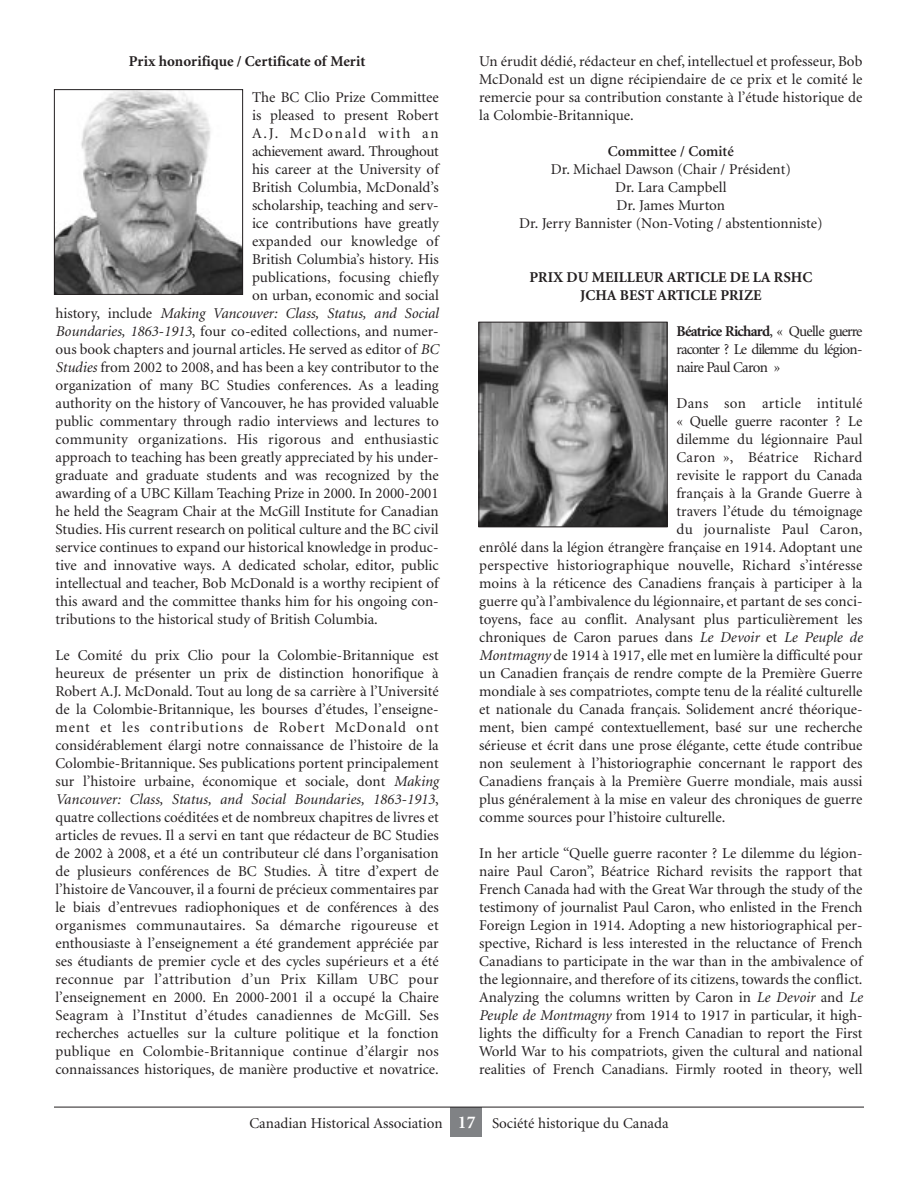
<style>
.page{position:relative;width:918px;height:1188px;background:#fff}
.page>*{position:absolute;margin:0;border:0;box-sizing:border-box;transform-origin:0 0}
.t1{font:15px/18px "Minion";color:#231f20;text-align:justify}
.t2{font:15px "Minion";letter-spacing:.02em;color:#231f20}
.t3{font:700 15px/18px "Minion";color:#231f20;text-align:center}
.t4{font:italic 15px "Minion";color:#231f20}
.t5{font:15px "Minion";letter-spacing:-.03em;color:#231f20}
.t6{font:15px "Minion";letter-spacing:-.02em;color:#231f20}
.t7{font:15px "Minion";letter-spacing:.115em;color:#231f20}
.t8{font:600 15px "Minion";color:#231f20}
.s1{font-style:normal}
.s2{font-style:italic}
.s3{font-weight:700}
.s4{font-weight:700;font-size:18px;color:#fff}
</style>
<div class="page">
<div style="left:451px;top:1108px;width:31px;height:29px;background:#808285"></div>
<hr style="left:54px;top:1107px;width:810px;height:1px;background:#231f20">
<img style="left:56px;top:91px;width:185px;height:202px">
<div style="left:54px;top:89px;width:189px;height:206px;border:1px solid #231f20"></div>
<img style="left:480px;top:324px;width:186px;height:201px">
<div style="left:478px;top:322px;width:190px;height:205px;border:1px solid #231f20"></div>
<p class="t3" style="left:129px;top:54px;width:238px">Prix honorifique / Certificate of Merit</p>
<p class="t1" style="left:252px;top:90px;width:188px">The BC Clio Prize Committee</p>
<p class="t1" style="left:252px;top:108px;width:188px">is pleased to present Robert</p>
<p class="t7" style="left:252px;top:127px;width:188px">A.J. McDonald with an</p>
<p class="t5" style="left:252px;top:145px;width:188px">achievement award. Throughout</p>
<p class="t1" style="left:252px;top:162px;width:188px">his career at the University of</p>
<p class="t1" style="left:252px;top:180px;width:188px">British Columbia, McDonald’s</p>
<p class="t1" style="left:252px;top:198px;width:188px">scholarship, teaching and serv-</p>
<p class="t1" style="left:252px;top:216px;width:188px">ice contributions have greatly</p>
<p class="t1" style="left:252px;top:234px;width:188px">expanded our knowledge of</p>
<p class="t1" style="left:252px;top:252px;width:188px">British Columbia’s history. His</p>
<p class="t1" style="left:252px;top:270px;width:188px">publications, focusing chiefly</p>
<p class="t1" style="left:252px;top:288px;width:188px">on urban, economic and social</p>
<p class="t4" style="left:56px;top:307px;width:385px"><span class="s1">history, include</span> Making Vancouver: Class, Status, and Social</p>
<p class="t1" style="left:56px;top:324px;width:385px"><span class="s2">Boundaries, 1863-1913</span>, four co-edited collections, and numer-</p>
<p class="t1" style="left:56px;top:342px;width:385px">ous book chapters and journal articles. He served as editor of <span class="s2">BC</span></p>
<p class="t1" style="left:56px;top:360px;width:385px"><span class="s2">Studies</span> from 2002 to 2008, and has been a key contributor to the</p>
<p class="t1" style="left:56px;top:378px;width:385px">organization of many BC Studies conferences. As a leading</p>
<p class="t1" style="left:56px;top:396px;width:385px">authority on the history of Vancouver, he has provided valuable</p>
<p class="t1" style="left:56px;top:414px;width:385px">public commentary through radio interviews and lectures to</p>
<p class="t2" style="left:56px;top:433px;width:385px">community organizations. His rigorous and enthusiastic</p>
<p class="t1" style="left:56px;top:450px;width:385px">approach to teaching has been greatly appreciated by his under-</p>
<p class="t1" style="left:56px;top:468px;width:385px">graduate and graduate students and was recognized by the</p>
<p class="t1" style="left:56px;top:486px;width:385px">awarding of a UBC Killam Teaching Prize in 2000. In 2000-2001</p>
<p class="t1" style="left:56px;top:504px;width:385px">he held the Seagram Chair at the McGill Institute for Canadian</p>
<p class="t1" style="left:56px;top:522px;width:385px">Studies. His current research on political culture and the BC civil</p>
<p class="t1" style="left:56px;top:540px;width:385px">service continues to expand our historical knowledge in produc-</p>
<p class="t1" style="left:56px;top:558px;width:385px">tive and innovative ways. A dedicated scholar, editor, public</p>
<p class="t1" style="left:56px;top:576px;width:385px">intellectual and teacher, Bob McDonald is a worthy recipient of</p>
<p class="t1" style="left:56px;top:594px;width:385px">this award and the committee thanks him for his ongoing con-</p>
<p class="t1" style="left:56px;top:612px;width:324px">tributions to the historical study of British Columbia.</p>
<p class="t1" style="left:55px;top:648px;width:385px">Le Comité du prix Clio pour la Colombie-Britannique est heureux de présenter un prix de distinction honorifique à Robert A.J. McDonald. Tout au long de sa carrière à l’Université de la Colombie-Britannique, les bourses d’études, l’enseigne&shy;ment et les contributions de Robert McDonald ont considérablement élargi notre connaissance de l’histoire de la Colombie-Britannique. Ses publications portent principalement sur l’histoire urbaine, économique et sociale, dont <span class="s2">Making Vancouver: Class, Status, and Social Boundaries, 1863-1913</span>, quatre collections coéditées et de nombreux chapitres de livres et articles de revues. Il a servi en tant que rédacteur de BC Studies de 2002 à 2008, et a été un contributeur clé dans l’organisation de plusieurs conférences de BC Studies. À titre d’expert de l’histoire de Vancouver, il a fourni de précieux commentaires par le biais d’entrevues radiophoniques et de conférences à des organismes communautaires. Sa démarche rigoureuse et enthousiaste à l’enseignement a été grandement appréciée par ses étudiants de premier cycle et des cycles supérieurs et a été reconnue par l’attribution d’un Prix Killam UBC pour l’enseignement en 2000. En 2000-2001 il a occupé la Chaire Seagram à l’Institut d’études canadiennes de McGill. Ses recherches actuelles sur la culture politique et la fonction publique en Colombie-Britannique continue d’élargir nos connaissances historiques, de manière productive et novatrice.</p>
<p class="t1" style="left:479px;top:54px;width:385px">Un érudit dédié, rédacteur en chef, intellectuel et professeur, Bob McDonald est un digne récipiendaire de ce prix et le comité le remercie pour sa contribution constante à l’étude historique de la Colombie-Britannique.</p>
<p class="t8" style="left:608px;top:146px;width:127px">Committee / Comité</p>
<p class="t1" style="left:519px;top:162px;width:305px;text-align:center">Dr. Michael Dawson (Chair / Président)<br>Dr. Lara Campbell<br>Dr. James Murton<br>Dr. Jerry Bannister (Non-Voting / abstentionniste)</p>
<p class="t3" style="left:529px;top:270px;width:284px">PRIX DU MEILLEUR ARTICLE DE LA RSHC<br>JCHA BEST ARTICLE PRIZE</p>
<p class="t1" style="left:677px;top:324px;width:188px"><span class="s3">Béatrice Richard</span>, « Quelle guerre raconter ? Le dilemme du légion&shy;naire Paul Caron »</p>
<p class="t2" style="left:677px;top:398px;width:188px">Dans son article intitulé</p>
<p class="t6" style="left:677px;top:416px;width:187px">« Quelle guerre raconter ? Le</p>
<p class="t1" style="left:677px;top:432px;width:188px">dilemme du légionnaire Paul</p>
<p class="t2" style="left:677px;top:452px;width:188px">Caron », Béatrice Richard</p>
<p class="t1" style="left:677px;top:468px;width:188px">revisite le rapport du Canada</p>
<p class="t1" style="left:677px;top:486px;width:187px">français à la Grande Guerre à</p>
<p class="t1" style="left:677px;top:504px;width:188px">travers l’étude du témoignage</p>
<p class="t2" style="left:677px;top:524px;width:188px">du journaliste Paul Caron,</p>
<p class="t1" style="left:479px;top:540px;width:385px">enrôlé dans la légion étrangère française en 1914. Adoptant une</p>
<p class="t1" style="left:479px;top:558px;width:385px">perspective historiographique nouvelle, Richard s’intéresse</p>
<p class="t1" style="left:479px;top:576px;width:385px">moins à la réticence des Canadiens français à participer à la</p>
<p class="t1" style="left:479px;top:594px;width:385px">guerre qu’à l’ambivalence du légionnaire, et partant de ses conci-</p>
<p class="t1" style="left:479px;top:612px;width:385px">toyens, face au conflit. Analysant plus particulièrement les</p>
<p class="t1" style="left:479px;top:630px;width:385px">chroniques de Caron parues dans <span class="s2">Le Devoir</span> et <span class="s2">Le Peuple de</span></p>
<p class="t1" style="left:479px;top:648px;width:385px"><span class="s2">Montmagny</span> de 1914 à 1917, elle met en lumière la difficulté pour</p>
<p class="t1" style="left:479px;top:666px;width:385px">un Canadien français de rendre compte de la Première Guerre</p>
<p class="t1" style="left:479px;top:684px;width:385px">mondiale à ses compatriotes, compte tenu de la réalité culturelle</p>
<p class="t1" style="left:479px;top:702px;width:385px">et nationale du Canada français. Solidement ancré théorique-</p>
<p class="t1" style="left:479px;top:720px;width:385px">ment, bien campé contextuellement, basé sur une recherche</p>
<p class="t1" style="left:479px;top:738px;width:385px">sérieuse et écrit dans une prose élégante, cette étude contribue</p>
<p class="t1" style="left:479px;top:756px;width:385px">non seulement à l’historiographie concernant le rapport des</p>
<p class="t1" style="left:479px;top:774px;width:385px">Canadiens français à la Première Guerre mondiale, mais aussi</p>
<p class="t1" style="left:479px;top:792px;width:385px">plus généralement à la mise en valeur des chroniques de guerre</p>
<p class="t1" style="left:479px;top:810px;width:248px">comme sources pour l’histoire culturelle.</p>
<p class="t1" style="left:479px;top:846px;width:385px">In her article “Quelle guerre raconter ? Le dilemme du légion&shy;naire Paul Caron”, Béatrice Richard revisits the rapport that French Canada had with the Great War through the study of the testimony of journalist Paul Caron, who enlisted in the French Foreign Legion in 1914. Adopting a new historiographical per&shy;spective, Richard is less interested in the reluctance of French Canadians to participate in the war than in the ambivalence of the legionnaire, and therefore of its citizens, towards the conflict.<br>Analyzing the columns written by Caron in <span class="s2">Le Devoir</span> and <span class="s2">Le Peuple de Montmagny</span> from 1914 to 1917 in particular, it high&shy;lights the difficulty for a French Canadian to report the First World War to his compatriots, given the cultural and national realities of French Canadians. Firmly rooted in theory, well</p>
<p class="t1" style="left:249px;top:1116px;width:421px">Canadian Historical Association <span class="s4">17</span> Société historique du Canada</p>
</div>
